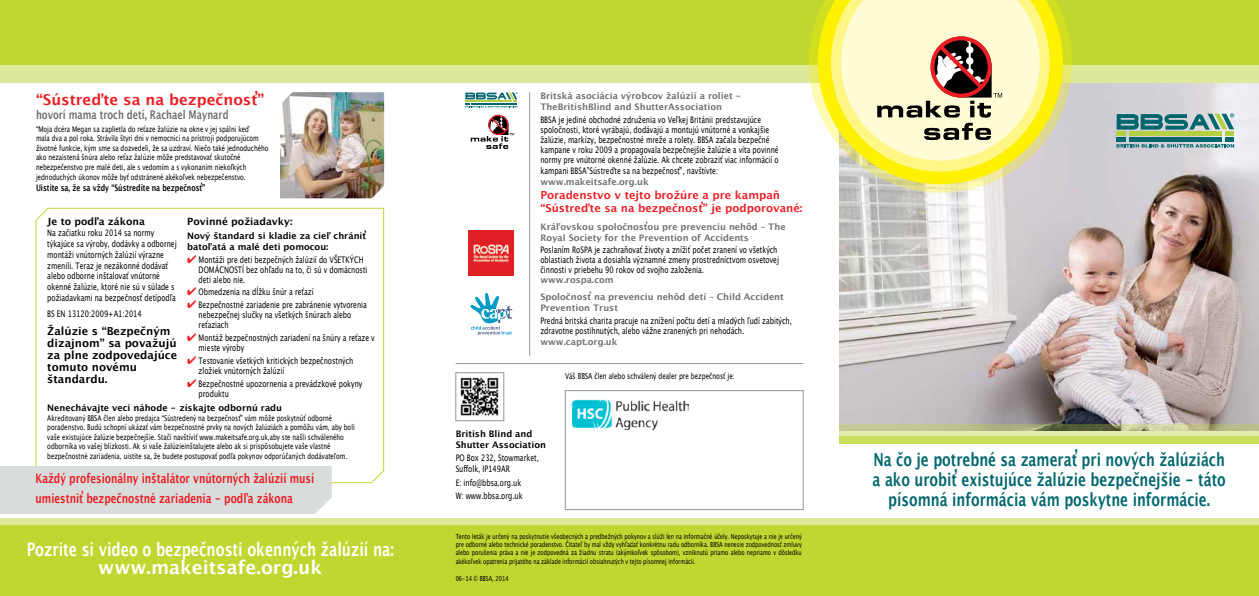
<style>
.page{position:relative;width:1259px;height:596px;background:#fff}
.page>*{position:absolute;margin:0;border:0;box-sizing:border-box;transform-origin:0 0}
.t1{font:700 18.6px/18px "Lucida Grande";color:#fff;text-align:center;scale:.75 1}
.t2{font:700 18px/20px "Lucida Grande";color:#00666e;text-align:center;scale:.75 1}
.t3{font:700 15px "Lucida Grande";color:#ed1d24}
.t4{font:700 13px/20px "Lucida Grande";color:#ed1d24;scale:.75 1}
.t5{font:700 12px "Lucida Grande";color:#6d6e71;scale:.75 1}
.t6{font:700 11px/12px "Lucida Grande";color:#000}
.t7{font:700 11px/13.2px "Lucida Grande";color:#ed1d24}
.t8{font:700 10px "Lucida Grande";color:#000}
.t9{font:9px/10px "Lucida Grande";color:#000;scale:.75 1}
.t10{font:700 9px/10.8px "Lucida Grande";color:#6d6e71}
.t11{font:700 9px/10.8px "Lucida Grande";color:#000}
.t12{font:700 9px "Lucida Grande";color:#000;scale:.75 1}
.t13{font:8.3px "Lucida Grande";color:#000;scale:.75 1}
.t14{font:8px/9.6px "Lucida Grande";color:#000;scale:.75 1}
.t15{font:7px/8.4px "Lucida Grande";color:#000;text-align:justify;scale:.75 1}
.t16{font:5.5px "Arial";color:#000}
.s1{color:#ed1d24}
</style>
<div class="page">
<img style="left:839px;top:82px;width:420px;height:342px">
<div style="left:0;top:0;width:1259px;height:82px;background:#dde89a"></div>
<div style="left:0;top:0;width:1259px;height:64px;background:#bfd730"></div>
<svg style="left:839px;top:424px;width:420px;height:7px;background:#aaae80"></svg>
<svg style="left:35px;top:207px;width:350px;height:276px"></svg>
<div style="left:839px;top:431px;width:420px;height:68px;background:#e3ecae"></div>
<div style="left:839px;top:436px;width:420px;height:68px;background:#cbdd5d"></div>
<div style="left:839px;top:443px;width:420px;height:75px;background:#fff"></div>
<svg style="left:808px;top:16px;width:264px;height:176px"></svg>
<svg style="left:818px;top:0;width:245px;height:184px;background:#ebe66e"></svg>
<svg style="left:831px;top:0;width:218px;height:172px;background:#f5ec6a"></svg>
<svg style="left:841px;top:0;width:198px;height:160px;background:#fdf8b8"></svg>
<div style="left:565px;top:390px;width:238px;height:119px;background:#fff;border:1px solid #939598"></div>
<img style="left:469px;top:231px;width:45px;height:44px">
<svg style="left:465px;top:92px;width:52px;height:15px"></svg>
<hr style="left:529px;top:92px;width:1px;height:264px;background:#939598">
<hr style="left:456px;top:363px;width:347px;height:1px;background:#939598">
<svg style="left:471px;top:115px;width:37px;height:34px"></svg>
<div style="left:488px;top:115px;width:20px;height:20px;border:1px solid #ed1d24;border-radius:50%"></div>
<svg style="left:470px;top:293px;width:42px;height:42px"></svg>
<img style="left:280px;top:92px;width:104px;height:106px">
<div style="left:0;top:465px;width:332px;height:49px;background:#d8dcdb"></div>
<img style="left:460px;top:377px;width:39px;height:39px">
<div style="left:456px;top:372px;width:48px;height:48px;border:1px solid #939598"></div>
<svg style="left:1116px;top:113px;width:118px;height:34px;background:#6da190"></svg>
<svg style="left:924px;top:123px;width:67px;height:17px"></svg>
<svg style="left:877px;top:36px;width:125px;height:81px;background:#c1ac95"></svg>
<div style="left:0;top:518px;width:1259px;height:77px;background:#dde89a"></div>
<div style="left:0;top:525px;width:1259px;height:70px;background:#bfd730"></div>
<img style="left:571px;top:399px;width:117px;height:30px">
<h3 class="t3" style="left:36px;top:87px;width:230px">“Sústreďte sa na bezpečnosť”</h3>
<h3 class="t5" style="left:36px;top:105px;width:258px">hovorí mama troch detí, Rachael Maynard</h3>
<p class="t14" style="left:36px;top:124px;width:311px">“Moja dcéra Megan sa zaplietla do reťaze žalúzie na okne v jej spálni keď<br>mala dva a pol roka. Strávila štyri dni v nemocnici na prístroji podporujúcom životné funkcie, kým sme sa dozvedeli, že sa uzdraví. Niečo také jednoduchého ako nezaistená šnúra alebo reťaz žalúzie môže predstavovať skutočné nebezpečenstvo pre malé deti, ale s vedomím a s vykonaním niekoľkých jednoduchých úkonov môže byť odstránené akékoľvek nebezpečenstvo.</p>
<p class="t12" style="left:36px;top:180px;width:227px">Uistite sa, že sa vždy “Sústredíte na bezpečnosť”</p>
<p class="t8" style="left:47px;top:213px;width:99px">Je to podľa zákona</p>
<p class="t9" style="left:47px;top:227px;width:174px;line-height:10.8px">Na začiatku roku 2014 sa normy týkajúce sa výroby, dodávky a odbornej montáži vnútorných žalúzií výrazne zmenili. Teraz je nezákonné dodávať alebo odborne inštalovať vnútorné okenné žalúzie, ktoré nie sú v súlade s požiadavkami na bezpečnosť detípodľa</p>
<p class="t9" style="left:47px;top:309px;width:127px">BS EN 13120:2009+A1:2014</p>
<p class="t6" style="left:47px;top:325px;width:131px">Žalúzie s “Bezpečným dizajnom” sa považujú za plne zodpovedajúce tomuto novému štandardu.</p>
<p class="t8" style="left:187px;top:213px;width:107px">Povinné požiadavky:</p>
<p class="t11" style="left:187px;top:230px;width:180px">Nový štandard si kladie za cieľ chrániť batoľatá a malé deti pomocou:</p>
<p class="t9" style="left:199px;top:254px;width:227px;text-indent:-11px"><span class="s1">✔</span> Montáži pre deti bezpečných žalúzií do VŠETKÝCH<br>DOMÁCNOSTÍ bez ohľadu na to, či sú v domácnosti deti alebo nie.</p>
<p class="t9" style="left:187px;top:287px;width:170px"><span class="s1">✔</span> Obmedzenia na dĺžku šnúr a reťazí</p>
<p class="t9" style="left:199px;top:300px;width:226px;text-indent:-11px"><span class="s1">✔</span> Bezpečnostné zariadenie pre zabránenie vytvorenia nebezpečnej slučky na všetkých šnúrach alebo reťaziach</p>
<p class="t9" style="left:199px;top:333px;width:236px;text-indent:-11px"><span class="s1">✔</span> Montáž bezpečnostných zariadení na šnúry a reťaze v mieste výroby</p>
<p class="t9" style="left:199px;top:355px;width:208px;text-indent:-11px"><span class="s1">✔</span> Testovanie všetkých kritických bezpečnostných zložiek vnútorných žalúzií</p>
<p class="t9" style="left:199px;top:378px;width:220px;text-indent:-11px"><span class="s1">✔</span> Bezpečnostné upozornenia a prevádzkové pokyny produktu</p>
<p class="t11" style="left:47px;top:402px;width:236px">Nenechávajte veci náhode - získajte odbornú radu</p>
<p class="t14" style="left:47px;top:413px;width:411px">Akreditovaný BBSA člen alebo predajca “Sústredený na bezpečnosť” vám môže poskytnúť odborné poradenstvo. Budú schopní ukázať vám bezpečnostné prvky na nových žalúziách a pomôžu vám, aby boli vaše existujúce žalúzie bezpečnejšie. Stačí navštíviť www.makeitsafe.org.uk,aby ste našli schváleného odborníka vo vašej blízkosti. Ak si vaše žalúzieinštalujete alebo ak si prispôsobujete vaše vlastné bezpečnostné zariadenia, uistite sa, že budete postupovať podľa pokynov odporúčaných dodávateľom.</p>
<h3 class="t4" style="left:36px;top:468px;width:373px">Každý profesionálny inštalátor vnútorných žalúzií musí umiestniť bezpečnostné zariadenia - podľa zákona</h3>
<h1 class="t1" style="left:27px;top:540px;width:491px">Pozrite si video o bezpečnosti okenných žalúzií na: www.makeitsafe.org.uk</h1>
<p class="t16" style="left:509px;top:131px;width:7px">™</p>
<p class="t10" style="left:540px;top:90px;width:202px">Britská asociácia výrobcov žalúzií a roliet -<br>TheBritishBlind and ShutterAssociation</p>
<p class="t9" style="left:540px;top:115px;width:319px">BBSA je jediné obchodné združenia vo Veľkej Británii predstavujúce spoločnosti, ktoré vyrábajú, dodávajú a montujú vnútorné a vonkajšie žalúzie, markízy, bezpečnostné mreže a rolety. BBSA začala bezpečné kampane v roku 2009 a propagovala bezpečnejšie žalúzie a víta povinné normy pre vnútorné okenné žalúzie. Ak chcete zobraziť viac informácií o kampani BBSA”Sústreďte sa na bezpečnosť”, navštívte:</p>
<p class="t10" style="left:540px;top:176px;width:110px">www.makeitsafe.org.uk</p>
<p class="t7" style="left:540px;top:188px;width:264px">Poradenstvo v tejto brožúre a pre kampaň “Sústreďte sa na bezpečnosť” je podporované:</p>
<p class="t10" style="left:540px;top:221px;width:247px">Kráľovskou spoločnosťou pre prevenciu nehôd – The<br>Royal Society for the Prevention of Accidents</p>
<p class="t9" style="left:540px;top:245px;width:320px">Poslaním RoSPA je zachraňovať životy a znížiť počet zranení vo všetkých oblastiach života a dosiahla významné zmeny prostredníctvom osvetovej činnosti v priebehu 90 rokov od svojho založenia.</p>
<p class="t10" style="left:540px;top:274px;width:75px">www.rospa.com</p>
<p class="t10" style="left:540px;top:291px;width:245px">Spoločnosť na prevenciu nehôd detí – Child Accident<br>Prevention Trust</p>
<p class="t9" style="left:540px;top:315px;width:337px;line-height:10.8px">Predná britská charita pracuje na znížení počtu detí a mladých ľudí zabitých, zdravotne postihnutých, alebo vážne zranených pri nehodách.</p>
<p class="t10" style="left:540px;top:336px;width:79px">www.capt.org.uk</p>
<p class="t13" style="left:565px;top:371px;width:228px">Váš BBSA člen alebo schválený dealer pre bezpečnosť je:</p>
<p class="t11" style="left:456px;top:428px;width:92px">British Blind and<br>Shutter Association</p>
<p class="t9" style="left:456px;top:452px;width:112px;line-height:10.8px">PO Box 232, Stowmarket,<br>Suffolk, IP149AR</p>
<p class="t9" style="left:456px;top:475px;width:91px;line-height:13.6px">E: info@bbsa.org.uk<br>W: www.bbsa.org.uk</p>
<p class="t15" style="left:456px;top:531px;width:463px">Tento leták je určený na poskytnutie všeobecných a predbežných pokynov a slúži len na informačné účely. Neposkytuje a nie je určený pre odborné alebo technické poradenstvo. Čitateľ by mal vždy vyhľadať konkrétnu radu odborníka. BBSA nenesie zodpovednosť zmluvy alebo porušenia práva a nie je zodpovedná za žiadnu stratu (akýmkoľvek spôsobom), vzniknutú priamo alebo nepriamo v dôsledku akékoľvek opatrenia prijatého na základe informácií obsiahnutých v tejto písomnej informácii.</p>
<p class="t15" style="left:456px;top:573px;width:72px">06-14 © BBSA, 2014</p>
<h2 class="t2" style="left:872px;top:449px;width:472px">Na čo je potrebné sa zamerať pri nových žalúziách a ako urobiť existujúce žalúzie bezpečnejšie - táto písomná informácia vám poskytne informácie.</h2>
</div>
